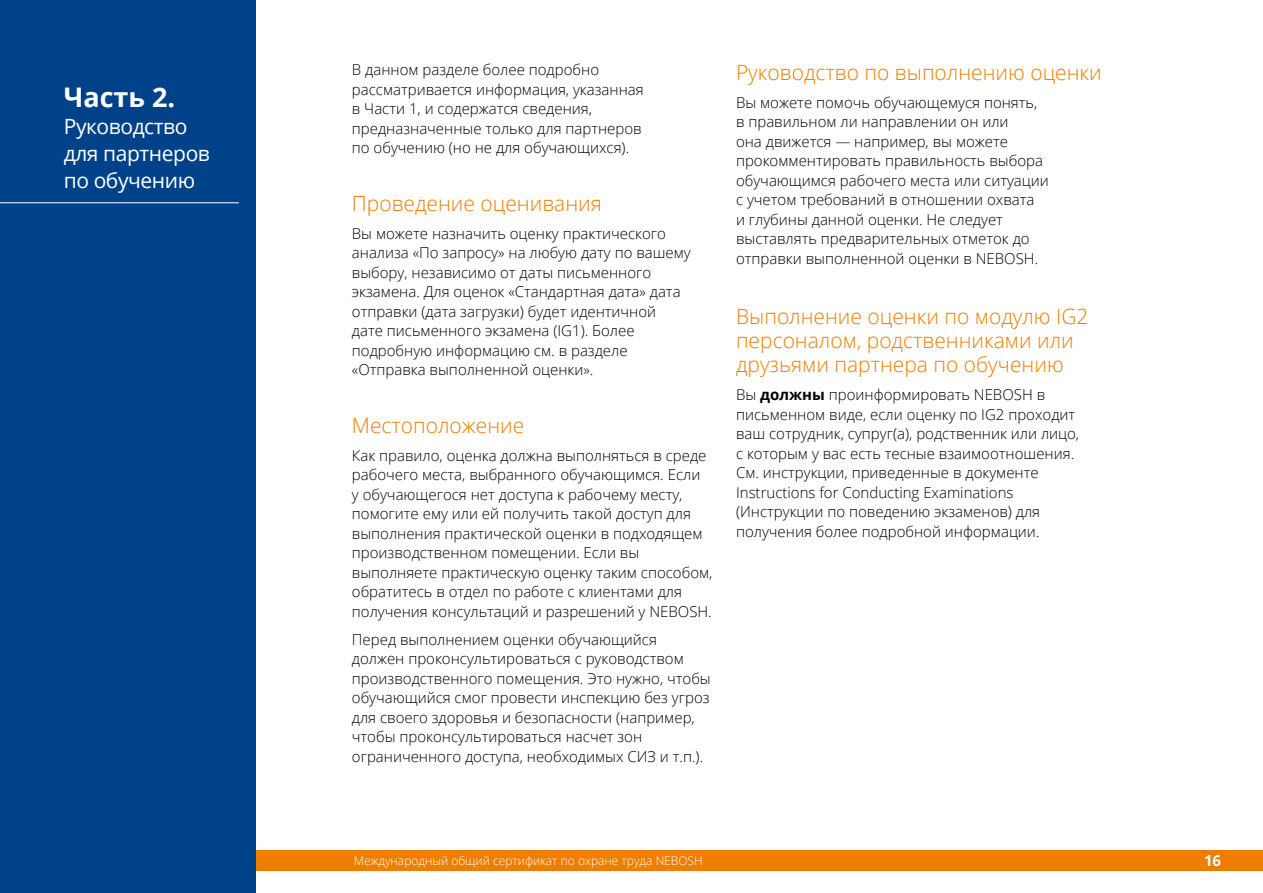
<style>
.page{position:relative;width:1263px;height:893px;background:#fff}
.page>*{position:absolute;margin:0;border:0;box-sizing:border-box;transform-origin:0 0}
.t1{font:700 27px "Open Sans";color:#fff}
.t2{font:300 21px/24px "Open Sans";color:#ef7d00}
.t3{font:21px/27px "Open Sans";letter-spacing:-.02em;color:#fff}
.t4{font:300 15px/19.5px "Open Sans";color:#000}
.t5{font:700 15px "Open Sans";color:#fff}
.t6{font:300 12px "Open Sans";color:#fff}
.s1{font-weight:700}
</style>
<div class="page">
<div style="left:256px;top:850px;width:1007px;height:21px;background:#ef7d00"></div>
<div style="left:0;top:0;width:256px;height:893px;background:#004289"></div>
<hr style="left:0;top:202px;width:239px;height:1px;background:#fff">
<h1 class="t1" style="left:64px;top:78px;width:113px">Часть 2.</h1>
<h2 class="t3" style="left:64px;top:112px;width:148px">Руководство для партнеров по обучению</h2>
<p class="t4" style="left:352px;top:60px;width:293px">В данном разделе более подробно рассматривается информация, указанная в Части 1, и содержатся сведения, предназначенные только для партнеров по обучению (но не для обучающихся).</p>
<h2 class="t2" style="left:352px;top:191px;width:251px">Проведение оценивания</h2>
<p class="t4" style="left:352px;top:223px;width:340px">Вы можете назначить оценку практического анализа «По запросу» на любую дату по вашему выбору, независимо от даты письменного экзамена. Для оценок «Стандартная дата» дата отправки (дата загрузки) будет идентичной дате письменного экзамена (IG1). Более подробную информацию см. в разделе «Отправка выполненной оценки».</p>
<h2 class="t2" style="left:352px;top:413px;width:174px">Местоположение</h2>
<p class="t4" style="left:352px;top:445px;width:362px">Как правило, оценка должна выполняться в среде рабочего места, выбранного обучающимся. Если<br>у обучающегося нет доступа к рабочему месту, помогите ему или ей получить такой доступ для выполнения практической оценки в подходящем производственном помещении. Если вы выполняете практическую оценку таким способом, обратитесь в отдел по работе с клиентами для получения консультаций и разрешений у NEBOSH.</p>
<p class="t4" style="left:352px;top:629px;width:360px">Перед выполнением оценки обучающийся должен проконсультироваться с руководством производственного помещения. Это нужно, чтобы обучающийся смог провести инспекцию без угроз для своего здоровья и безопасности (например, чтобы проконсультироваться насчет зон ограниченного доступа, необходимых СИЗ и т.п.).</p>
<h2 class="t2" style="left:736px;top:60px;width:367px">Руководство по выполнению оценки</h2>
<p class="t4" style="left:736px;top:92px;width:314px">Вы можете помочь обучающемуся понять, в правильном ли направлении он или<br>она движется — например, вы можете прокомментировать правильность выбора обучающимся рабочего места или ситуации с учетом требований в отношении охвата<br>и глубины данной оценки. Не следует выставлять предварительных отметок до отправки выполненной оценки в NEBOSH.</p>
<h2 class="t2" style="left:736px;top:304px;width:354px">Выполнение оценки по модулю IG2 персоналом, родственниками или друзьями партнера по обучению</h2>
<p class="t4" style="left:736px;top:385px;width:345px">Вы <span class="s1">должны</span> проинформировать NEBOSH в письменном виде, если оценку по IG2 проходит ваш сотрудник, супруг(а), родственник или лицо, с которым у вас есть тесные взаимоотношения.<br>См. инструкции, приведенные в документе Instructions for Conducting Examinations (Инструкции по поведению экзаменов) для получения более подробной информации.</p>
<p class="t6" style="left:354px;top:853px;width:351px">Международный общий сертификат по охране труда NEBOSH</p>
<p class="t5" style="left:1204px;top:850px;width:19px">16</p>
</div>
